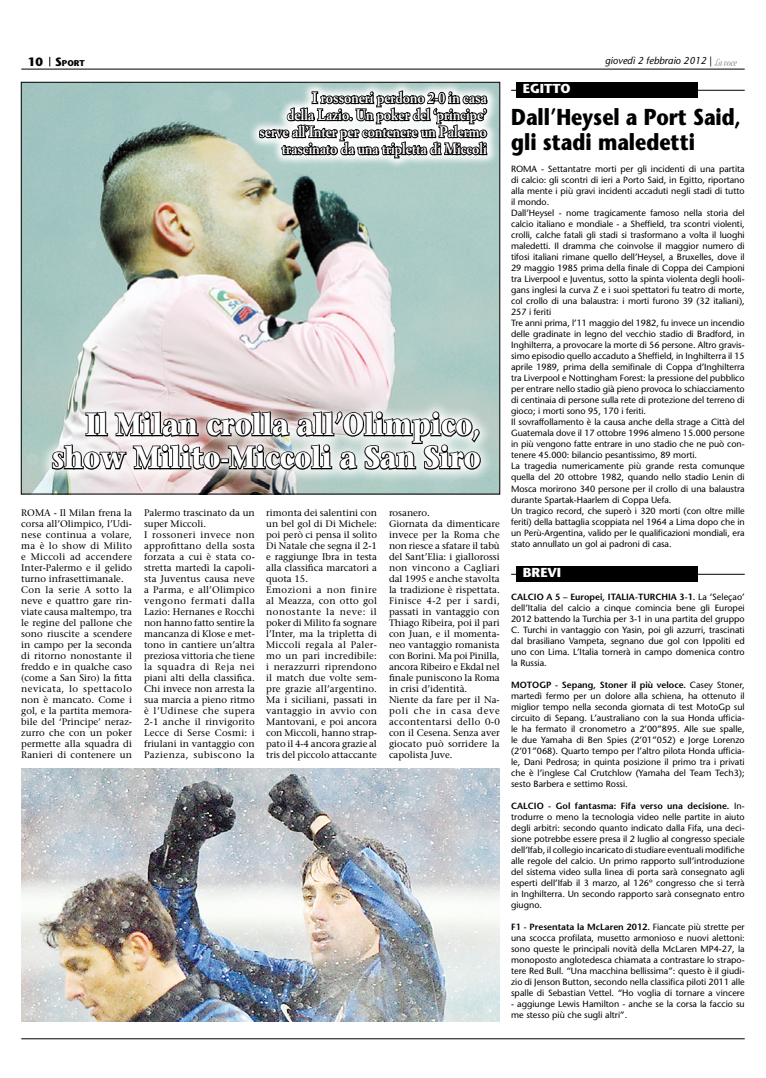
<style>
.page{position:relative;width:766px;height:1078px;background:#fff}
.page>*{position:absolute;margin:0;border:0;box-sizing:border-box;transform-origin:0 0}
.t1{font:700 31px/33px "Stone Serif";color:#fff;text-align:right;scale:.84 1}
.t2{font:700 23px/25px "Stone Sans";color:#000;scale:.85 1}
.t3{font:700 15px/17px "Simoncini Garamond";color:#fff;text-align:right;scale:.9 1}
.t4{font:700 13px "Stone Sans";color:#fff}
.t5{font:italic 10px "Stone Sans";color:#000}
.t6{font:9.5px/11px "Stone Serif";color:#000}
.t7{font:9px/11px "Stone Sans";letter-spacing:-.005em;color:#000;text-align:justify}
.t8{font:700 8.4px "Stone Sans";color:#000}
.s1{font-size:12px}
.s2{font-style:normal}
.s3{font-weight:600}
</style>
<div class="page">
<img style="left:23px;top:84px;width:475px;height:408px">
<hr style="left:21px;top:1037px;width:723px;height:1px;background:#000">
<svg style="left:247px;top:81px;width:269px;height:120px;fill:#afcdc7"></svg>
<svg style="left:257px;top:68px;width:232px;height:108px"></svg>
<div style="left:37px;top:396px;width:513px;height:111px;background:#fff;opacity:.9"></div>
<svg style="left:50px;top:410px;width:431px;height:61px"></svg>
<hr style="left:21px;top:69px;width:723px;height:1px;background:#000">
<svg style="left:714px;top:59px;width:22px;height:7px"></svg>
<hr style="left:511px;top:573px;width:233px;height:1px;background:#000">
<hr style="left:511px;top:90px;width:233px;height:1px;background:#000">
<div style="left:516px;top:566px;width:181px;height:15px;background:#000"></div>
<div style="left:516px;top:82px;width:181px;height:16px;background:#000"></div>
<img style="left:21px;top:768px;width:478px;height:252px">
<p class="t8" style="left:28px;top:58px;width:58px"><span class="s1">10</span> <span class="s1">S</span>port</p>
<p class="t5" style="left:605px;top:55px;width:108px">giovedì 2 febbraio 2012 <span class="s2">|</span></p>
<p class="t3" style="left:259px;top:90px;width:254px">I rossoneri perdono 2-0 in casa<br>della Lazio. Un poker del ‘principe’ serve all’Inter per contenere un Palermo trascinato da una tripletta di Miccoli</p>
<p class="t1" style="left:52px;top:407px;width:511px">Il Milan crolla all’Olimpico, show Milito-Miccoli a San Siro</p>
<p class="t6" style="left:21px;top:506px;width:112px">ROMA - Il Milan frena la corsa all’Olimpico, l’Udi&shy;nese continua a volare, ma è lo show di Milito e Miccoli ad accendere<br>Inter-Palermo e il gelido turno infrasettimanale.<br>Con la serie A sotto la neve e quattro gare rin&shy;viate causa maltempo, tra le regine del pallone che sono riuscite a scendere in campo per la seconda di ritorno nonostante il freddo e in qualche caso (come a San Siro) la fitta nevicata, lo spettacolo non è mancato. Come i gol, e la partita memora&shy;bile del ‘Principe’ neraz&shy;zurro che con un poker permette alla squadra di<br>Ranieri di contenere un</p>
<p class="t6" style="left:144px;top:506px;width:112px">Palermo trascinato da un super Miccoli.<br>I rossoneri invece non approfittano della sosta forzata a cui è stata co&shy;stretta martedì la capoli&shy;sta Juventus causa neve a Parma, e all’Olimpico vengono fermati dalla<br>Lazio: Hernanes e Rocchi non hanno fatto sentire la mancanza di Klose e met&shy;tono in cantiere un’altra preziosa vittoria che tiene la squadra di Reja nei piani alti della classifica.<br>Chi invece non arresta la sua marcia a pieno ritmo è l’Udinese che supera<br>2-1 anche il rinvigorito<br>Lecce di Serse Cosmi: i friulani in vantaggio con<br>Pazienza, subiscono la</p>
<p class="t6" style="left:266px;top:506px;width:112px">rimonta dei salentini con un bel gol di Di Michele: poi però ci pensa il solito<br>Di Natale che segna il 2-1 e raggiunge Ibra in testa alla classifica marcatori a quota 15.<br>Emozioni a non finire al Meazza, con otto gol nonostante la neve: il poker di Milito fa sognare l’Inter, ma la tripletta di<br>Miccoli regala al Paler&shy;mo un pari incredibile: i nerazzurri riprendono il match due volte sem&shy;pre grazie all’argentino.<br>Ma i siciliani, passati in vantaggio in avvio con<br>Mantovani, e poi ancora con Miccoli, hanno strap&shy;pato il 4-4 ancora grazie al tris del piccolo attaccante</p>
<p class="t6" style="left:389px;top:507px;width:112px">rosanero.<br>Giornata da dimenticare invece per la Roma che non riesce a sfatare il tabù del Sant’Elia: i giallorossi non vincono a Cagliari dal 1995 e anche stavolta la tradizione è rispettata.<br>Finisce 4-2 per i sardi, passati in vantaggio con<br>Thiago Ribeira, poi il pari con Juan, e il momenta&shy;neo vantaggio romanista con Borini. Ma poi Pinilla, ancora Ribeiro e Ekdal nel finale puniscono la Roma in crisi d’identità.<br>Niente da fare per il Na&shy;poli che in casa deve accontentarsi dello 0-0 con il Cesena. Senza aver giocato può sorridere la capolista Juve.</p>
<p class="t4" style="left:523px;top:81px;width:49px">EGITTO</p>
<p class="t2" style="left:511px;top:104px;width:272px">Dall’Heysel a Port Said, gli stadi maledetti</p>
<p class="t7" style="left:511px;top:164px;width:235px;text-align:left">ROMA - Settantatre morti per gli incidenti di una partita di calcio: gli scontri di ieri a Porto Said, in Egitto, riportano alla mente i più gravi incidenti accaduti negli stadi di tutto il mondo.<br>Dall’Heysel - nome tragicamente famoso nella storia del calcio italiano e mondiale - a Sheffield, tra scontri violenti, crolli, calche fatali gli stadi si trasformano a volta il luoghi maledetti. Il dramma che coinvolse il maggior numero di tifosi italiani rimane quello dell’Heysel, a Bruxelles, dove il 29 maggio 1985 prima della finale di Coppa dei Campioni tra Liverpool e Juventus, sotto la spinta violenta degli hooli&shy;gans inglesi la curva Z e i suoi spettatori fu teatro di morte, col crollo di una balaustra: i morti furono 39 (32 italiani), 257 i feriti<br>Tre anni prima, l’11 maggio del 1982, fu invece un incendio delle gradinate in legno del vecchio stadio di Bradford, in Inghilterra, a provocare la morte di 56 persone. Altro gravis&shy;simo episodio quello accaduto a Sheffield, in Inghilterra il 15 aprile 1989, prima della semifinale di Coppa d’Inghilterra tra Liverpool e Nottingham Forest: la pressione del pubblico per entrare nello stadio già pieno provoca lo schiacciamento di centinaia di persone sulla rete di protezione del terreno di gioco; i morti sono 95, 170 i feriti.<br>Il sovraffollamento è la causa anche della strage a Città del Guatemala dove il 17 ottobre 1996 almeno 15.000 persone in più vengono fatte entrare in uno stadio che ne può con&shy;tenere 45.000: bilancio pesantissimo, 89 morti.<br>La tragedia numericamente più grande resta comunque quella del 20 ottobre 1982, quando nello stadio Lenin di Mosca morirono 340 persone per il crollo di una balaustra durante Spartak-Haarlem di Coppa Uefa.<br>Un tragico record, che superò i 320 morti (con oltre mille feriti) della battaglia scoppiata nel 1964 a Lima dopo che in un Perù-Argentina, valido per le qualificazioni mondiali, era stato annullato un gol ai padroni di casa.</p>
<p class="t4" style="left:523px;top:565px;width:40px">BREVI</p>
<p class="t7" style="left:511px;top:591px;width:235px"><span class="s3">CALCIO A 5 – Europei, ITALIA-TURCHIA 3-1.</span> La ‘Seleçao’ dell’Italia del calcio a cinque comincia bene gli Europei 2012 battendo la Turchia per 3-1 in una partita del gruppo C. Turchi in vantaggio con Yasin, poi gli azzurri, trascinati dal brasiliano Vampeta, segnano due gol con Ippoliti ed uno con Lima. L’Italia tornerà in campo domenica contro la Russia.</p>
<p class="t7" style="left:511px;top:679px;width:235px"><span class="s3">MOTOGP - Sepang, Stoner il più veloce.</span> Casey Stoner, martedì fermo per un dolore alla schiena, ha ottenuto il miglior tempo nella seconda giornata di test MotoGp sul circuito di Sepang. L’australiano con la sua Honda ufficia&shy;le ha fermato il cronometro a 2’00”895. Alle sue spalle, le due Yamaha di Ben Spies (2’01”052) e Jorge Lorenzo (2’01”068). Quarto tempo per l’altro pilota Honda ufficia&shy;le, Dani Pedrosa; in quinta posizione il primo tra i privati che è l’inglese Cal Crutchlow (Yamaha del Team Tech3); sesto Barbera e settimo Rossi.</p>
<p class="t7" style="left:511px;top:800px;width:235px"><span class="s3">CALCIO - Gol fantasma: Fifa verso una decisione.</span> In&shy;trodurre o meno la tecnologia video nelle partite in aiuto degli arbitri: secondo quanto indicato dalla Fifa, una deci&shy;sione potrebbe essere presa il 2 luglio al congresso speciale dell’Ifab, il collegio incaricato di studiare eventuali modifiche alle regole del calcio. Un primo rapporto sull’introduzione del sistema video sulla linea di porta sarà consegnato agli esperti dell’Ifab il 3 marzo, al 126º congresso che si terrà in Inghilterra. Un secondo rapporto sarà consegnato entro giugno.</p>
<p class="t7" style="left:511px;top:921px;width:235px"><span class="s3">F1 - Presentata la McLaren 2012.</span> Fiancate più strette per una scocca profilata, musetto armonioso e nuovi alettoni: sono queste le principali novità della McLaren MP4-27, la monoposto anglotedesca chiamata a contrastare lo strapo&shy;tere Red Bull. “Una macchina bellissima”: questo è il giudi&shy;zio di Jenson Button, secondo nella classifica piloti 2011 alle spalle di Sebastian Vettel. “Ho voglia di tornare a vincere</p>
<p class="t7" style="left:511px;top:998px;width:235px">- aggiunge Lewis Hamilton - anche se la corsa la faccio su me stesso più che sugli altri”.</p>
</div>
